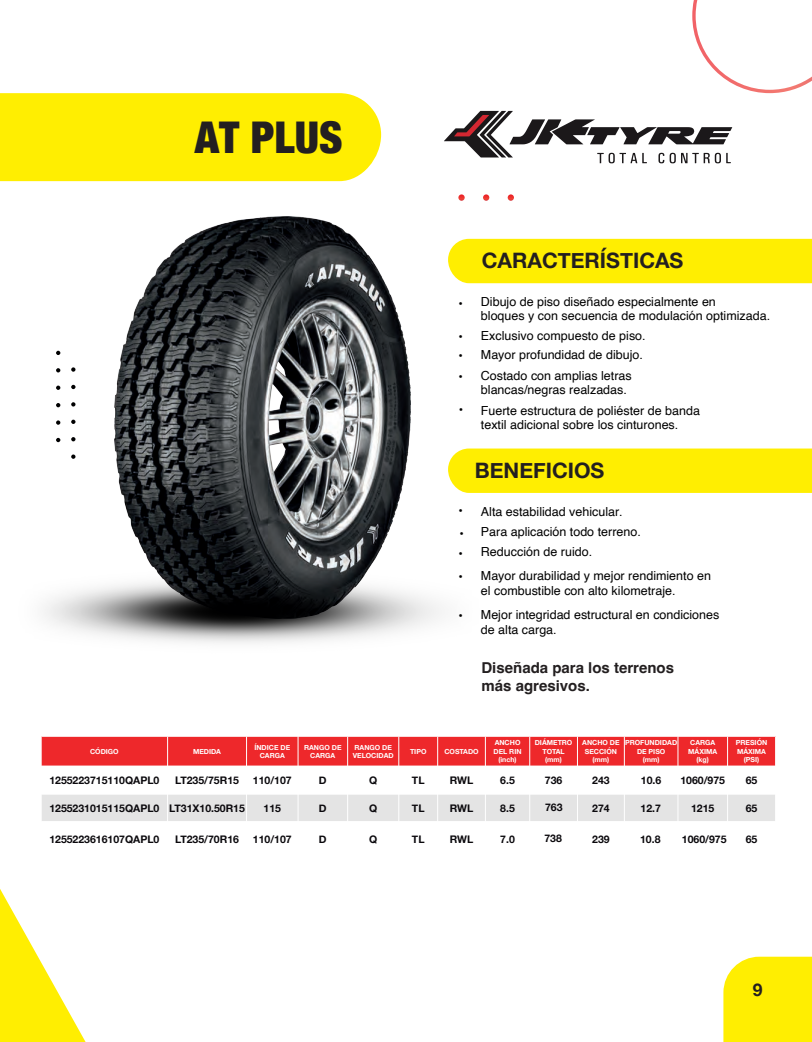
<style>
.page{position:relative;width:812px;height:1042px;background:#fff}
.page>*{position:absolute;margin:0;border:0;box-sizing:border-box;transform-origin:0 0}
.t1{font:900 condensed 43.75px "Helvetica Neue";color:#231f20}
.t2{font:700 21.25px "Helvetica Neue";color:#231f20}
.t3{font:700 17.5px "Helvetica Neue";color:#231f20}
.t4{font:700 15px/18px "Helvetica";color:#231f20}
.t5{font:12.5px/13.8px "Helvetica";color:#000001}
.t6{font:700 10.5px "Helvetica Neue";color:#0b090d}
.t7{font:700 7.5px "Helvetica Neue";color:#fff}
.t8{font:700 7px/8.5px "Helvetica Neue";color:#fff;text-align:center}
</style>
<div class="page">
<svg style="left:692px;top:0;width:119px;height:93px"></svg>
<svg style="left:507px;top:194px;width:7px;height:7px"></svg>
<svg style="left:483px;top:194px;width:6px;height:7px"></svg>
<svg style="left:458px;top:194px;width:6px;height:7px"></svg>
<div style="left:0;top:93px;width:381px;height:88px;background:#ffee01"></div>
<div style="left:504px;top:239px;width:307px;height:44px;background:#ffee01"></div>
<div style="left:504px;top:448px;width:307px;height:45px;background:#ffee01"></div>
<svg style="left:0;top:889px;width:86px;height:153px"></svg>
<div style="left:723px;top:956px;width:88px;height:86px;background:#ffee01"></div>
<div style="left:41px;top:736px;width:126px;height:30px;background:#ee282b"></div>
<div style="left:167px;top:736px;width:79px;height:30px;background:#ee282b"></div>
<div style="left:246px;top:736px;width:52px;height:30px;background:#ee282b"></div>
<div style="left:298px;top:736px;width:49px;height:30px;background:#ee282b"></div>
<div style="left:347px;top:736px;width:52px;height:30px;background:#ee282b"></div>
<div style="left:399px;top:736px;width:38px;height:30px;background:#ee282b"></div>
<div style="left:437px;top:736px;width:48px;height:30px;background:#ee282b"></div>
<div style="left:485px;top:736px;width:44px;height:30px;background:#ee282b"></div>
<div style="left:529px;top:736px;width:48px;height:30px;background:#ee282b"></div>
<div style="left:577px;top:736px;width:47px;height:30px;background:#ee282b"></div>
<div style="left:624px;top:736px;width:53px;height:30px;background:#ee282b"></div>
<div style="left:677px;top:736px;width:50px;height:30px;background:#ee282b"></div>
<div style="left:727px;top:736px;width:48px;height:30px;background:#ee282b"></div>
<div style="left:41px;top:794px;width:126px;height:27px;background:#e4e4e4"></div>
<div style="left:167px;top:794px;width:79px;height:27px;background:#e4e4e4"></div>
<div style="left:246px;top:794px;width:52px;height:27px;background:#e4e4e4"></div>
<div style="left:298px;top:794px;width:49px;height:27px;background:#e4e4e4"></div>
<div style="left:347px;top:794px;width:52px;height:27px;background:#e4e4e4"></div>
<div style="left:399px;top:794px;width:38px;height:27px;background:#e4e4e4"></div>
<div style="left:437px;top:794px;width:48px;height:27px;background:#e4e4e4"></div>
<div style="left:485px;top:794px;width:44px;height:27px;background:#e4e4e4"></div>
<div style="left:529px;top:794px;width:48px;height:27px;background:#e4e4e4"></div>
<div style="left:577px;top:794px;width:47px;height:27px;background:#e4e4e4"></div>
<div style="left:624px;top:794px;width:53px;height:27px;background:#e4e4e4"></div>
<div style="left:677px;top:794px;width:50px;height:27px;background:#e4e4e4"></div>
<div style="left:727px;top:794px;width:48px;height:27px;background:#e4e4e4"></div>
<hr style="left:167px;top:736px;width:1px;height:30px;background:#fff">
<hr style="left:167px;top:766px;width:1px;height:90px;background:#fff">
<hr style="left:246px;top:736px;width:1px;height:120px;background:#fff">
<hr style="left:298px;top:736px;width:1px;height:120px;background:#fff">
<hr style="left:347px;top:736px;width:1px;height:30px;background:#fff">
<hr style="left:347px;top:766px;width:1px;height:90px;background:#fff">
<hr style="left:398px;top:736px;width:1px;height:30px;background:#fff">
<hr style="left:398px;top:766px;width:1px;height:90px;background:#fff">
<hr style="left:437px;top:736px;width:1px;height:30px;background:#fff">
<hr style="left:437px;top:766px;width:1px;height:90px;background:#fff">
<hr style="left:485px;top:736px;width:1px;height:30px;background:#fff">
<hr style="left:485px;top:766px;width:1px;height:90px;background:#fff">
<hr style="left:529px;top:736px;width:1px;height:30px;background:#fff">
<hr style="left:529px;top:766px;width:1px;height:90px;background:#fff">
<hr style="left:577px;top:736px;width:1px;height:30px;background:#fff">
<hr style="left:577px;top:766px;width:1px;height:90px;background:#fff">
<hr style="left:624px;top:736px;width:1px;height:30px;background:#fff">
<hr style="left:624px;top:766px;width:1px;height:90px;background:#fff">
<hr style="left:677px;top:736px;width:1px;height:30px;background:#fff">
<hr style="left:677px;top:766px;width:1px;height:90px;background:#fff">
<hr style="left:727px;top:736px;width:1px;height:30px;background:#fff">
<hr style="left:727px;top:766px;width:1px;height:90px;background:#fff">
<hr style="left:41px;top:794px;width:126px;height:1px;background:#fff">
<hr style="left:167px;top:794px;width:608px;height:1px;background:#fff">
<hr style="left:347px;top:765px;width:52px;height:1px;background:#fff">
<hr style="left:41px;top:736px;width:1px;height:30px;background:#fff">
<hr style="left:41px;top:766px;width:1px;height:90px;background:#fff">
<hr style="left:41px;top:736px;width:126px;height:1px;background:#fff">
<hr style="left:167px;top:736px;width:79px;height:1px;background:#fff">
<hr style="left:246px;top:736px;width:101px;height:1px;background:#fff">
<hr style="left:347px;top:736px;width:52px;height:1px;background:#fff">
<hr style="left:399px;top:736px;width:38px;height:1px;background:#fff">
<hr style="left:437px;top:736px;width:48px;height:1px;background:#fff">
<hr style="left:485px;top:736px;width:44px;height:1px;background:#fff">
<hr style="left:529px;top:736px;width:48px;height:1px;background:#fff">
<hr style="left:577px;top:736px;width:47px;height:1px;background:#fff">
<hr style="left:624px;top:736px;width:53px;height:1px;background:#fff">
<hr style="left:677px;top:736px;width:50px;height:1px;background:#fff">
<hr style="left:727px;top:736px;width:48px;height:1px;background:#fff">
<img style="left:44px;top:216px;width:460px;height:427px">
<svg style="left:444px;top:111px;width:288px;height:52px"></svg>
<h1 class="t1" style="left:195px;top:110px;width:149px">AT PLUS</h1>
<p class="t5" style="left:458px;top:297px;width:6px">•</p>
<p class="t5" style="left:458px;top:328px;width:6px;line-height:19px">• •</p>
<p class="t5" style="left:458px;top:371px;width:6px">•</p>
<p class="t5" style="left:458px;top:404px;width:6px">•</p>
<h2 class="t2" style="left:482px;top:248px;width:203px">CARACTERÍSTICAS</h2>
<p class="t5" style="left:481px;top:296px;width:291px">Dibujo de piso diseñado especialmente en<br>bloques y con secuencia de modulación optimizada.</p>
<p class="t5" style="left:481px;top:327px;width:166px;line-height:18.8px">Exclusivo compuesto de piso.<br>Mayor profundidad de dibujo.</p>
<p class="t5" style="left:481px;top:370px;width:152px">Costado con amplias letras blancas/negras realzadas.</p>
<p class="t5" style="left:481px;top:405px;width:220px">Fuerte estructura de poliéster de banda textil adicional sobre los cinturones.</p>
<p class="t5" style="left:458px;top:500px;width:7px;line-height:22.5px">• •</p>
<p class="t5" style="left:458px;top:542px;width:6px;line-height:23.8px">• •</p>
<p class="t5" style="left:458px;top:610px;width:6px">•</p>
<h2 class="t2" style="left:475px;top:457px;width:131px">BENEFICIOS</h2>
<p class="t5" style="left:481px;top:503px;width:161px;line-height:20px">Alta estabilidad vehicular.<br>Para aplicación todo terreno.<br>Reducción de ruido.</p>
<p class="t5" style="left:481px;top:569px;width:231px;line-height:15px">Mayor durabilidad y mejor rendimiento en el combustible con alto kilometraje.</p>
<p class="t5" style="left:481px;top:608px;width:240px;line-height:15px">Mejor integridad estructural en condiciones de alta carga.</p>
<p class="t4" style="left:481px;top:660px;width:194px">Diseñada para los terrenos más agresivos.</p>
<p class="t8" style="left:90px;top:747px;width:30px">CÓDIGO</p>
<p class="t8" style="left:193px;top:747px;width:30px">MEDIDA</p>
<p class="t8" style="left:254px;top:742px;width:37px">ÍNDICE DE<br>CARGA</p>
<p class="t8" style="left:304px;top:742px;width:39px">RANGO DE<br>CARGA</p>
<p class="t8" style="left:353px;top:742px;width:42px;text-align:left">RANGO DE<br>VELOCIDAD</p>
<p class="t8" style="left:410px;top:747px;width:18px">TIPO</p>
<p class="t8" style="left:444px;top:747px;width:36px">COSTADO</p>
<p class="t8" style="left:493px;top:738px;width:30px">ANCHO<br>DEL RIN (inch)</p>
<p class="t8" style="left:534px;top:738px;width:39px">DIÁMETRO<br>TOTAL (mm)</p>
<p class="t8" style="left:582px;top:738px;width:39px">ANCHO DE<br>SECCIÓN (mm)</p>
<p class="t8" style="left:625px;top:738px;width:53px">PROFUNDIDAD<br>DE PISO<br>(mm)</p>
<p class="t8" style="left:688px;top:738px;width:30px">CARGA<br>MÁXIMA (kg)</p>
<p class="t8" style="left:735px;top:738px;width:33px">PRESIÓN<br>MÁXIMA (PSI)</p>
<p class="t6" style="left:49px;top:774px;width:112px">1255223715110QAPL0</p>
<p class="t6" style="left:175px;top:774px;width:65px">LT235/75R15</p>
<p class="t6" style="left:253px;top:774px;width:40px">110/107</p>
<p class="t6" style="left:319px;top:774px;width:9px">D</p>
<p class="t6" style="left:369px;top:774px;width:10px">Q</p>
<p class="t6" style="left:412px;top:774px;width:14px">TL</p>
<p class="t6" style="left:449px;top:774px;width:25px">RWL</p>
<p class="t6" style="left:500px;top:774px;width:16px">6.5</p>
<p class="t6" style="left:544px;top:774px;width:19px">736</p>
<p class="t6" style="left:592px;top:774px;width:19px">243</p>
<p class="t6" style="left:641px;top:774px;width:22px">10.6</p>
<p class="t6" style="left:680px;top:774px;width:46px">1060/975</p>
<p class="t6" style="left:745px;top:774px;width:13px">65</p>
<p class="t6" style="left:49px;top:801px;width:197px">1255231015115QAPL0 LT31X10.50R15</p>
<p class="t6" style="left:263px;top:801px;width:19px">115</p>
<p class="t6" style="left:319px;top:801px;width:9px">D</p>
<p class="t6" style="left:369px;top:801px;width:10px">Q</p>
<p class="t6" style="left:412px;top:801px;width:14px">TL</p>
<p class="t6" style="left:449px;top:801px;width:25px">RWL</p>
<p class="t6" style="left:500px;top:801px;width:16px">8.5</p>
<p class="t6" style="left:545px;top:800px;width:19px">763</p>
<p class="t6" style="left:592px;top:801px;width:19px">274</p>
<p class="t6" style="left:640px;top:801px;width:22px">12.7</p>
<p class="t6" style="left:691px;top:801px;width:25px">1215</p>
<p class="t6" style="left:745px;top:801px;width:13px">65</p>
<p class="t6" style="left:49px;top:832px;width:112px">1255223616107QAPL0</p>
<p class="t6" style="left:175px;top:832px;width:65px">LT235/70R16</p>
<p class="t6" style="left:253px;top:832px;width:40px">110/107</p>
<p class="t6" style="left:319px;top:832px;width:9px">D</p>
<p class="t6" style="left:369px;top:832px;width:10px">Q</p>
<p class="t6" style="left:412px;top:832px;width:14px">TL</p>
<p class="t6" style="left:449px;top:832px;width:25px">RWL</p>
<p class="t6" style="left:500px;top:832px;width:16px">7.0</p>
<p class="t6" style="left:544px;top:832px;width:19px">738</p>
<p class="t6" style="left:592px;top:832px;width:19px">239</p>
<p class="t6" style="left:640px;top:832px;width:22px">10.8</p>
<p class="t6" style="left:681px;top:832px;width:46px">1060/975</p>
<p class="t6" style="left:745px;top:832px;width:13px">65</p>
<p class="t7" style="left:640px;top:755px;width:20px">(mm)</p>
<h3 class="t3" style="left:752px;top:979px;width:11px">9</h3>
</div>
